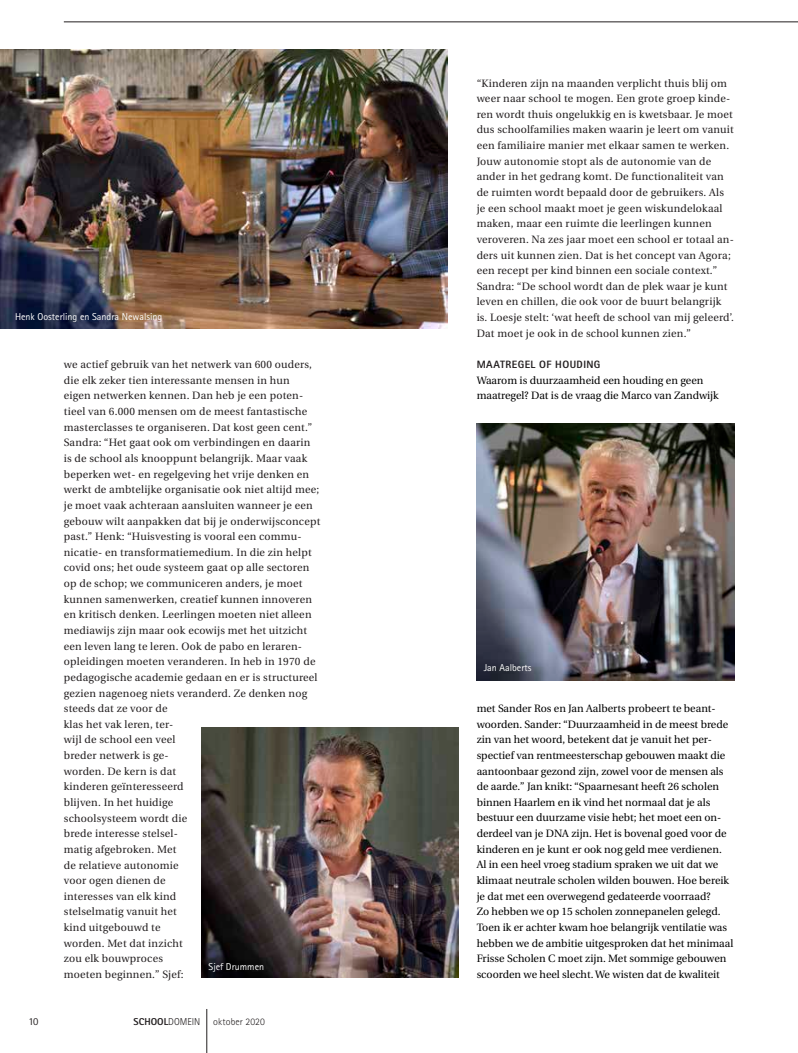
<style>
.page{position:relative;width:798px;height:1053px;background:#fff}
.page>*{position:absolute;margin:0;border:0;box-sizing:border-box;transform-origin:0 0}
.t1{font:10.62px/15.6px "Utopia";letter-spacing:.02em;color:#231f20}
.t2{font:10.62px/15.6px "Utopia";color:#000}
.t3{font:800 10.62px "Rotis Sans Serif";letter-spacing:.04em;color:#231f20}
.t4{font:10.62px "Rotis Sans Serif";color:#231f20}
.t5{font:10px "Rotis Sans Serif";color:#fff}
.t6{font:800 10px "Rotis Sans Serif";color:#231f20}
.t7{font:300 10px "Rotis Sans Serif";letter-spacing:.015em;color:#231f20}
.s1{font-weight:300}
</style>
<div class="page">
<hr style="left:206px;top:1008px;width:1px;height:44px;background:#231f20">
<hr style="left:64px;top:22px;width:733px;height:1px;background:#231f20">
<img style="left:201px;top:727px;width:258px;height:250px">
<img style="left:476px;top:423px;width:257px;height:257px">
<img style="left:0;top:50px;width:447px;height:279px">
<p class="t5" style="left:15px;top:311px;width:149px">Henk Oosterling en Sandra Newalsing</p>
<p class="t1" style="left:64px;top:357px;width:258px">we actief gebruik van het netwerk van 600 ouders, die elk zeker tien interessante mensen in hun<br>eigen netwerken kennen. Dan heb je een poten&shy;tieel van 6.000 mensen om de meest fantastische masterclasses te organiseren. Dat kost geen cent.” Sandra: “Het gaat ook om verbindingen en daarin is de school als knooppunt belangrijk. Maar vaak beperken wet- en regelgeving het vrije denken en werkt de ambtelijke organisatie ook niet altijd mee; je moet vaak achteraan aansluiten wanneer je een gebouw wilt aanpakken dat bij je onderwijsconcept past.” Henk: “Huisvesting is vooral een commu&shy;nicatie- en transformatiemedium. In die zin helpt covid ons; het oude systeem gaat op alle sectoren op de schop; we communiceren anders, je moet kunnen samenwerken, creatief kunnen innoveren en kritisch denken. Leerlingen moeten niet alleen mediawijs zijn maar ook ecowijs met het uitzicht een leven lang te leren. Ook de pabo en leraren&shy;opleidingen moeten veranderen. In heb in 1970 de pedagogische academie gedaan en er is structureel gezien nagenoeg niets veranderd. Ze denken nog steeds dat ze voor de<br>klas het vak leren, ter-<br>wijl de school een veel<br>breder netwerk is ge-<br>worden. De kern is dat<br>kinderen geïnteresseerd<br>blijven. In het huidige<br>schoolsysteem wordt die<br>brede interesse stelsel-<br>matig afgebroken. Met<br>de relatieve autonomie<br>voor ogen dienen de<br>interesses van elk kind<br>stelselmatig vanuit het<br>kind uitgebouwd te<br>worden. Met dat inzicht<br>zou elk bouwproces<br>moeten beginnen.” Sjef:</p>
<p class="t5" style="left:208px;top:960px;width:57px">Sjef Drummen</p>
<p class="t4" style="left:28px;top:1014px;width:12px">10</p>
<p class="t6" style="left:134px;top:1014px;width:68px">SCHOOL<span class="s1">DOMEIN</span></p>
<p class="t7" style="left:213px;top:1015px;width:53px">oktober 2020</p>
<p class="t1" style="left:476px;top:75px;width:259px">“Kinderen zijn na maanden verplicht thuis blij om weer naar school te mogen. Een grote groep kinde&shy;ren wordt thuis ongelukkig en is kwetsbaar. Je moet dus schoolfamilies maken waarin je leert om vanuit een familiaire manier met elkaar samen te werken.<br>Jouw autonomie stopt als de autonomie van de ander in het gedrang komt. De functionaliteit van de ruimten wordt bepaald door de gebruikers. Als je een school maakt moet je geen wiskundelokaal maken, maar een ruimte die leerlingen kunnen veroveren. Na zes jaar moet een school er totaal an&shy;ders uit kunnen zien. Dat is het concept van Agora; een recept per kind binnen een sociale context.” Sandra: “De school wordt dan de plek waar je kunt leven en chillen, die ook voor de buurt belangrijk is. Loesje stelt: ‘wat heeft de school van mij geleerd’.<br>Dat moet je ook in de school kunnen zien.”</p>
<p class="t3" style="left:476px;top:357px;width:125px">MAATREGEL OF HOUDING</p>
<p class="t2" style="left:476px;top:372px;width:243px">Waarom is duurzaamheid een houding en geen maatregel? Dat is de vraag die Marco van Zandwijk</p>
<p class="t5" style="left:483px;top:662px;width:49px">Jan Aalberts</p>
<p class="t2" style="left:476px;top:700px;width:258px">met Sander Ros en Jan Aalberts probeert te beant&shy;woorden. Sander: “Duurzaamheid in de meest brede zin van het woord, betekent dat je vanuit het per&shy;spectief van rentmeesterschap gebouwen maakt die aantoonbaar gezond zijn, zowel voor de mensen als de aarde.” Jan knikt: “Spaarnesant heeft 26 scholen binnen Haarlem en ik vind het normaal dat je als bestuur een duurzame visie hebt; het moet een on&shy;derdeel van je DNA zijn. Het is bovenal goed voor de kinderen en je kunt er ook nog geld mee verdienen.<br>Al in een heel vroeg stadium spraken we uit dat we klimaat neutrale scholen wilden bouwen. Hoe bereik je dat met een overwegend gedateerde voorraad?<br>Zo hebben we op 15 scholen zonnepanelen gelegd.<br>Toen ik er achter kwam hoe belangrijk ventilatie was hebben we de ambitie uitgesproken dat het minimaal Frisse Scholen C moet zijn. Met sommige gebouwen scoorden we heel slecht. We wisten dat de kwaliteit</p>
</div>
